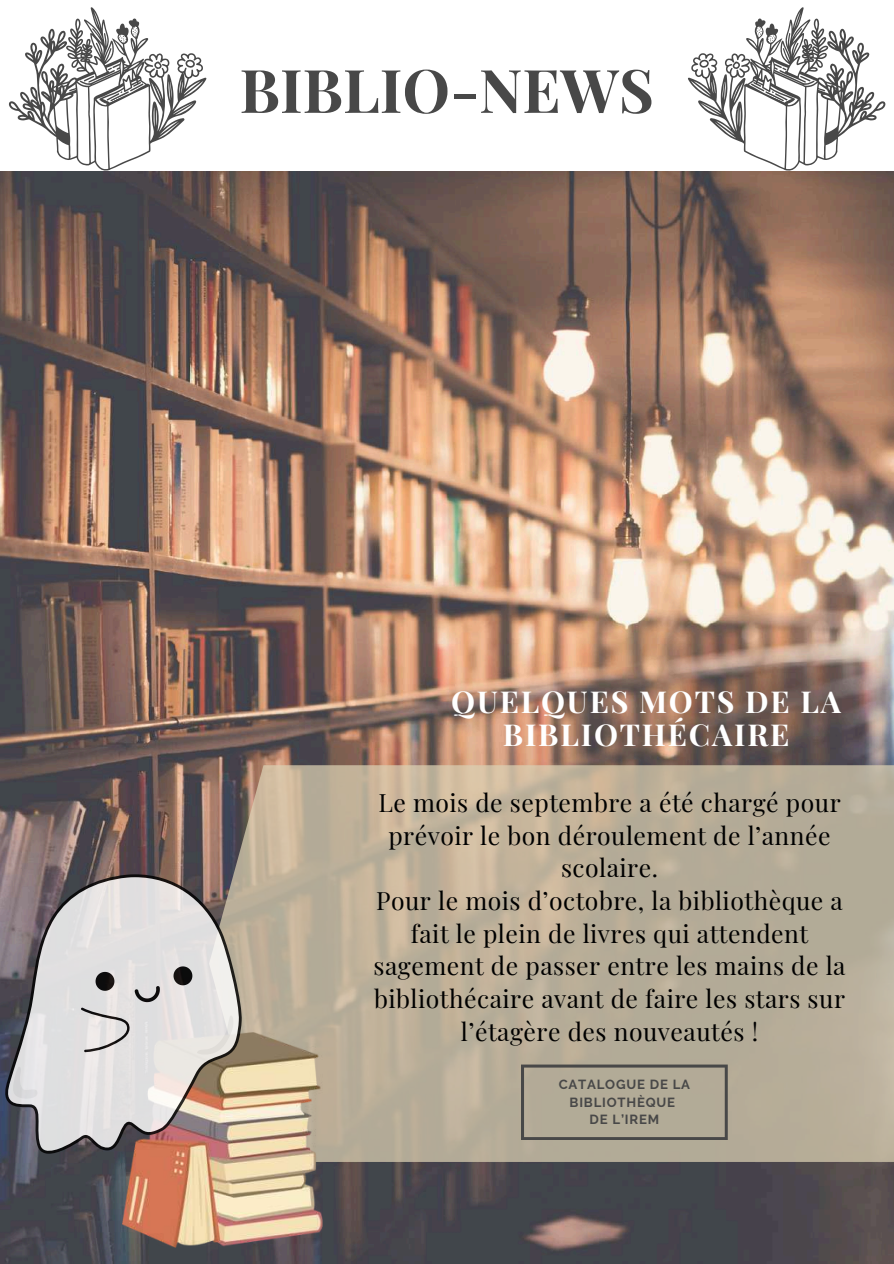
<style>
.page{position:relative;width:894px;height:1264px;background:#fff}
.page>*{position:absolute;margin:0;border:0;box-sizing:border-box;transform-origin:0 0}
.t1{font:700 60.15px "Playfair Display";color:#484848}
.t2{font:700 30.3px/32.7px "Playfair Display";letter-spacing:.06em;color:#fff;text-align:center}
.t3{font:24.75px/32.7px "Playfair Display";letter-spacing:.02em;color:#000;text-align:center}
.t4{font:700 13.2px/17.5px "Raleway";letter-spacing:.06em;color:#484848;text-align:center}
</style>
<div class="page">
<img style="left:0;top:171px;width:893px;height:1092px">
<svg style="left:9px;top:7px;width:197px;height:164px"></svg>
<svg style="left:688px;top:7px;width:197px;height:164px"></svg>
<svg style="left:209px;top:765px;width:684px;height:396px;background:#b9ad98"></svg>
<img style="left:122px;top:1032px;width:201px;height:215px">
<svg style="left:4px;top:1153px;width:237px;height:8px;background:#876a61"></svg>
<svg style="left:2px;top:874px;width:240px;height:279px;background:#bcb4b3"></svg>
<svg style="left:173px;top:966px;width:19px;height:19px"></svg>
<svg style="left:81px;top:971px;width:79px;height:81px;background:#cccaca"></svg>
<svg style="left:196px;top:1014px;width:38px;height:41px;background:#e0dddb"></svg>
<svg style="left:12px;top:1066px;width:26px;height:34px"></svg>
<svg style="left:521px;top:1064px;width:206px;height:76px;background:#a7a08e"></svg>
<h1 class="t1" style="left:239px;top:48px;width:416px">BIBLIO-NEWS</h1>
<p class="t2" style="left:451px;top:684px;width:391px">QUELQUES MOTS DE LA<br>BIBLIOTHÉCAIRE</p>
<p class="t3" style="left:373px;top:785px;width:473px">Le mois de septembre a été chargé pour prévoir le bon déroulement de l’année scolaire.<br>Pour le mois d’octobre, la bibliothèque a fait le plein de livres qui attendent sagement de passer entre les mains de la bibliothécaire avant de faire les stars sur l’étagère des nouveautés !</p>
<p class="t4" style="left:558px;top:1075px;width:133px">CATALOGUE DE LA<br>BIBLIOTHÈQUE<br>DE L’IREM</p>
</div>
